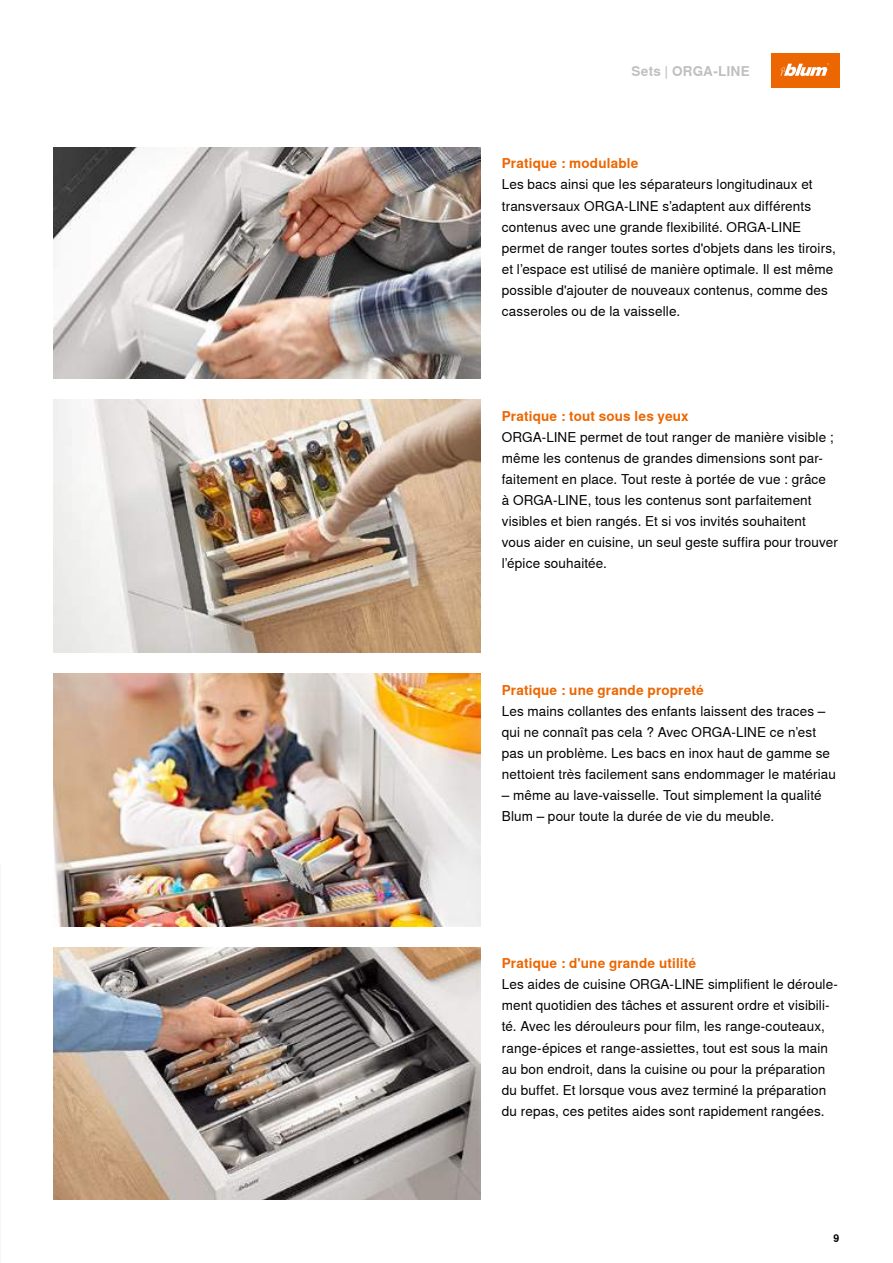
<style>
.page{position:relative;width:893px;height:1263px;background:#fff}
.page>*{position:absolute;margin:0;border:0;box-sizing:border-box;transform-origin:0 0}
.t1{font:13.5px/21px "Nimbus Sans Global";letter-spacing:.01em;color:#000}
.t2{font:700 13.5px "Nimbus Sans Global";letter-spacing:.015em;color:#ec6602}
.t3{font:700 13.5px "Nimbus Sans Global";letter-spacing:.015em;color:#c0c0c1}
.t4{font:700 10.5px "Nimbus Sans Global";color:#000}
</style>
<div class="page">
<div style="left:771px;top:54px;width:68px;height:34px;background:#ec6602"></div>
<svg style="left:780px;top:63px;width:49px;height:13px"></svg>
<img style="left:54px;top:947px;width:427px;height:253px">
<img style="left:54px;top:147px;width:427px;height:232px">
<img style="left:54px;top:674px;width:427px;height:252px">
<img style="left:54px;top:400px;width:427px;height:252px">
<p class="t3" style="left:632px;top:63px;width:120px">Sets | ORGA-LINE</p>
<p class="t2" style="left:502px;top:156px;width:138px">Pratique : modulable</p>
<p class="t1" style="left:502px;top:174px;width:336px">Les bacs ainsi que les séparateurs longitudinaux et transversaux ORGA-LINE s’adaptent aux différents contenus avec une grande flexibilité. ORGA-LINE permet de ranger toutes sortes d'objets dans les tiroirs, et l’espace est utilisé de manière optimale. Il est même possible d'ajouter de nouveaux contenus, comme des casseroles ou de la vaisselle.</p>
<p class="t2" style="left:502px;top:408px;width:188px">Pratique : tout sous les yeux</p>
<p class="t1" style="left:502px;top:427px;width:338px">ORGA-LINE permet de tout ranger de manière visible ; même les contenus de grandes dimensions sont par&shy;faitement en place. Tout reste à portée de vue : grâce<br>à ORGA-LINE, tous les contenus sont parfaitement visibles et bien rangés. Et si vos invités souhaitent vous aider en cuisine, un seul geste suffira pour trouver l’épice souhaitée.</p>
<p class="t2" style="left:502px;top:682px;width:203px">Pratique : une grande propreté</p>
<p class="t1" style="left:502px;top:700px;width:336px">Les mains collantes des enfants laissent des traces – qui ne connaît pas cela ? Avec ORGA-LINE ce n’est pas un problème. Les bacs en inox haut de gamme se nettoient très facilement sans endommager le matériau</p>
<p class="t1" style="left:502px;top:785px;width:321px">– même au lave-vaisselle. Tout simplement la qualité<br>Blum – pour toute la durée de vie du meuble.</p>
<p class="t2" style="left:502px;top:956px;width:196px">Pratique : d'une grande utilité</p>
<p class="t1" style="left:502px;top:974px;width:338px">Les aides de cuisine ORGA-LINE simplifient le déroule&shy;ment quotidien des tâches et assurent ordre et visibili&shy;té. Avec les dérouleurs pour film, les range-couteaux, range-épices et range-assiettes, tout est sous la main au bon endroit, dans la cuisine ou pour la préparation du buffet. Et lorsque vous avez terminé la préparation du repas, ces petites aides sont rapidement rangées.</p>
<p class="t4" style="left:833px;top:1232px;width:7px">9</p>
</div>
